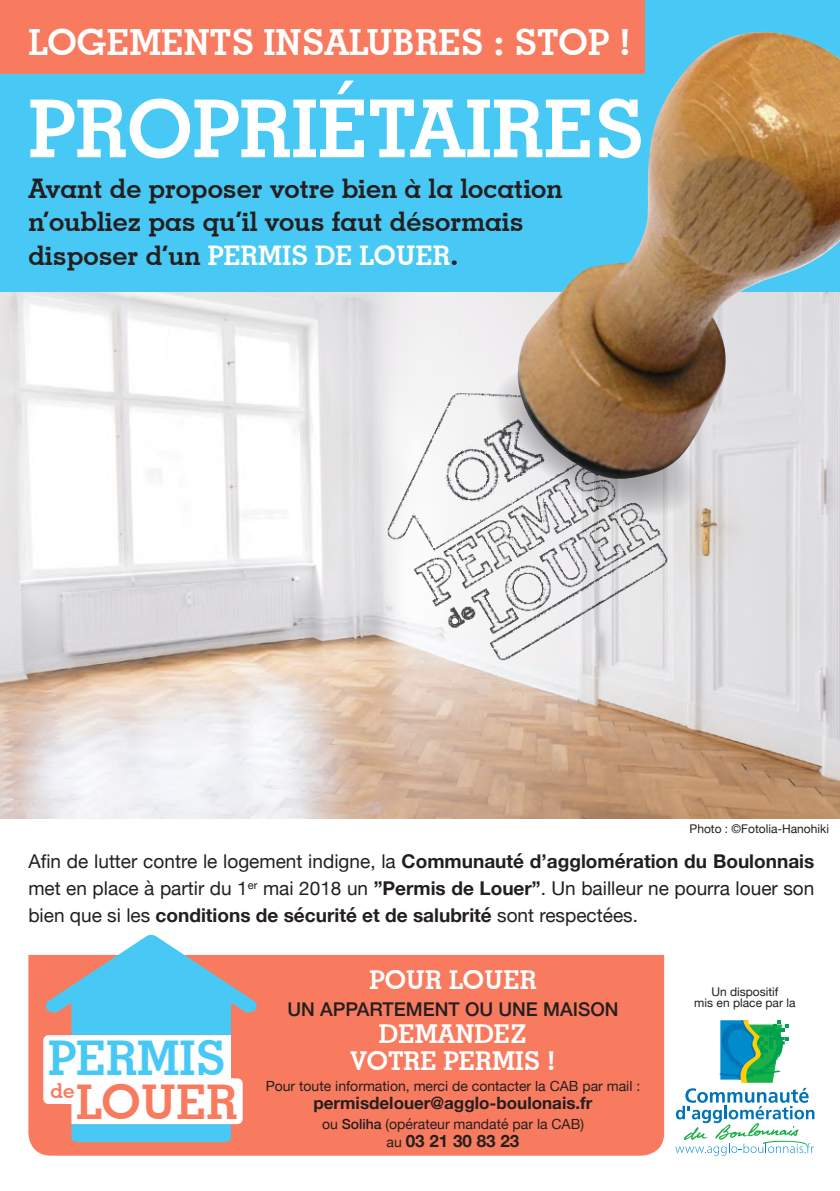
<style>
.page{position:relative;width:840px;height:1191px;background:#fff}
.page>*{position:absolute;margin:0;border:0;box-sizing:border-box;transform-origin:0 0}
.t1{font:700 80px "Geometric Slab 703 BT";color:#fff}
.t2{font:700 48px "Geometric Slab 703 BT";color:#48c9f5}
.t3{font:700 48px "Geometric Slab 703 BT";color:#f87b5f}
.t4{font:700 36px "Geometric Slab 703 BT";color:#fff}
.t5{font:700 27px/33px "Geometric Slab 703 BT";color:#241f1f}
.t6{font:700 26px/27px "Geometric Slab 703 BT";color:#fff;text-align:center}
.t7{font:700 20.6px "Geometric Slab 703 BT";color:#f87b5f}
.t8{font:19px/27px "Helvetica Neue";color:#241f1f;text-align:justify}
.t9{font:500 19px "Helvetica Neue";color:#241f1f}
.t10{font:700 17px "Helvetica Neue";color:#241f1f}
.t11{font:14px "Helvetica Neue";color:#241f1f}
.t12{font:12px/11px "Helvetica Neue";color:#241f1f;text-align:center}
.s1{color:#fff}
.s2{font-weight:700}
.s3{font-weight:500}
.s4{font-weight:400;font-size:14px}
</style>
<div class="page">
<div style="left:28px;top:955px;width:635px;height:200px;background:#f87b5f"></div>
<img style="left:0;top:291px;width:839px;height:528px">
<img style="left:387px;top:393px;width:316px;height:302px">
<div style="left:0;top:0;width:839px;height:291px;background:#48c9f5"></div>
<div style="left:0;top:0;width:643px;height:74px;background:#f87b5f"></div>
<svg style="left:43px;top:935px;width:213px;height:207px"></svg>
<svg style="left:675px;top:1020px;width:139px;height:135px"></svg>
<svg style="left:483px;top:360px;width:224px;height:165px"></svg>
<img style="left:516px;top:32px;width:323px;height:451px">
<h3 class="t4" style="left:28px;top:20px;width:604px">LOGEMENTS INSALUBRES : STOP !</h3>
<h1 class="t1" style="left:28px;top:80px;width:616px">PROPRIÉTAIRES</h1>
<h3 class="t5" style="left:28px;top:172px;width:535px">Avant de proposer votre bien à la location n’oubliez pas qu’il vous faut désormais disposer d’un <span class="s1">PERMIS DE LOUER</span>.</h3>
<p class="t12" style="left:689px;top:824px;width:141px">Photo : ©Fotolia-Hanohiki</p>
<p class="t8" style="left:28px;top:848px;width:787px">Afin de lutter contre le logement indigne, la <span class="s2">Communauté d’agglomération du Boulonnais </span>met en place à partir du 1<sup>er</sup> mai 2018 un <span class="s2">”Permis de Louer”</span>. Un bailleur ne pourra louer son bien que si les <span class="s2">conditions de sécurité et de salubrité</span> sont respectées.</p>
<h2 class="t2" style="left:48px;top:1028px;width:179px">PERMIS</h2>
<h2 class="t3" style="left:76px;top:1072px;width:162px">LOUER</h2>
<p class="t7" style="left:50px;top:1078px;width:26px">de</p>
<h3 class="t6" style="left:369px;top:966px;width:168px">POUR LOUER</h3>
<p class="t9" style="left:287px;top:993px;width:332px">UN APPARTEMENT OU UNE MAISON</p>
<h3 class="t6" style="left:350px;top:1020px;width:207px">DEMANDEZ<br>VOTRE PERMIS !</h3>
<p class="t11" style="left:265px;top:1075px;width:376px">Pour toute information, merci de contacter la CAB par mail :</p>
<p class="t10" style="left:313px;top:1089px;width:280px">permisdelouer@agglo-boulonais.fr</p>
<p class="t11" style="left:322px;top:1113px;width:263px">ou <span class="s3">Soliha</span> (opérateur mandaté par la CAB)</p>
<p class="t10" style="left:386px;top:1127px;width:134px"><span class="s4">au</span> 03 21 30 83 23</p>
<p class="t12" style="left:694px;top:987px;width:103px">Un dispositif<br>mis en place par la</p>
</div>
